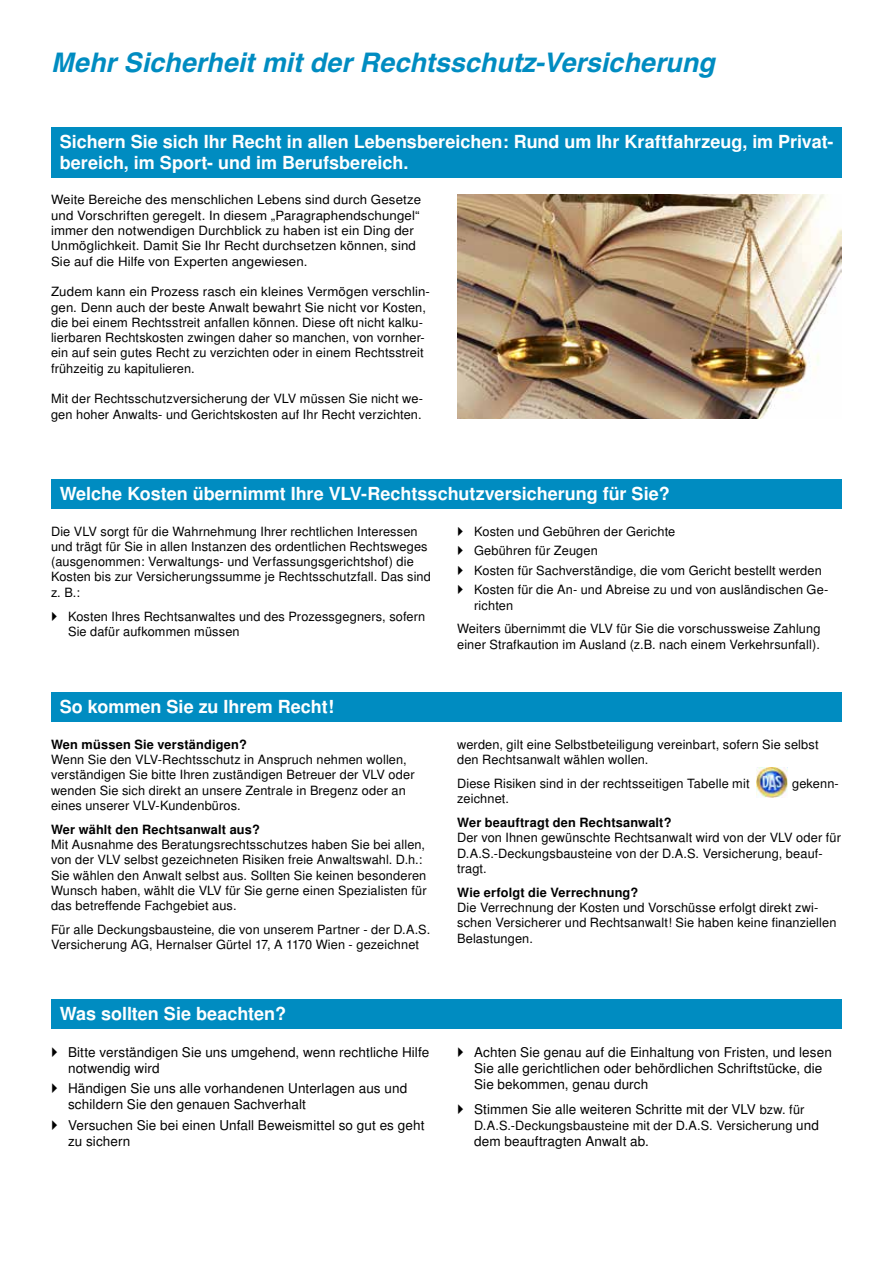
<style>
.page{position:relative;width:893px;height:1263px;background:#fff}
.page>*{position:absolute;margin:0;border:0;box-sizing:border-box;transform-origin:0 0}
.t1{font:italic 700 27px "Helvetica";color:#008cc1}
.t2{font:700 18px/21.6px "Helvetica";color:#fff}
.t3{font:13.5px/16.2px "Helvetica";letter-spacing:.01em;color:#000}
.t4{font:12.75px/15.3px "Helvetica";letter-spacing:.01em;color:#000}
.t5{font:12.75px/15.3px "Helvetica";letter-spacing:.01em;color:#000;scale:1.04 1}
.t6{font:700 12.75px "Helvetica";letter-spacing:.015em;color:#000}
.s1{font-size:12.75px}
.s2{font-size:13.5px}
</style>
<div class="page">
<img style="left:457px;top:195px;width:385px;height:224px">
<div style="left:51px;top:128px;width:791px;height:50px;background:#008cc1"></div>
<div style="left:51px;top:479px;width:791px;height:30px;background:#008cc1"></div>
<div style="left:51px;top:692px;width:791px;height:30px;background:#008cc1"></div>
<img style="left:757px;top:768px;width:30px;height:30px">
<div style="left:51px;top:999px;width:791px;height:30px;background:#008cc1"></div>
<h1 class="t1" style="left:51px;top:46px;width:665px">Mehr Sicherheit mit der Rechtsschutz-Versicherung</h1>
<h2 class="t2" style="left:60px;top:131px;width:775px">Sichern Sie sich Ihr Recht in allen Lebensbereichen: Rund um Ihr Kraftfahrzeug, im Privat&shy;bereich, im Sport- und im Berufsbereich.</h2>
<p class="t5" style="left:51px;top:193px;width:357px">Weite Bereiche des menschlichen Lebens sind durch Gesetze und Vorschriften geregelt. In diesem „Paragraphendschungel“ immer den notwendigen Durchblick zu haben ist ein Ding der Unmöglichkeit. Damit Sie Ihr Recht durchsetzen können, sind Sie auf die Hilfe von Experten angewiesen.</p>
<p class="t5" style="left:51px;top:284px;width:366px">Zudem kann ein Prozess rasch ein kleines Vermögen verschlin&shy;gen. Denn auch der beste Anwalt bewahrt Sie nicht vor Kosten, die bei einem Rechtsstreit anfallen können. Diese oft nicht kalku&shy;lierbaren Rechtskosten zwingen daher so manchen, von vornher&shy;ein auf sein gutes Recht zu verzichten oder in einem Rechtsstreit frühzeitig zu kapitulieren.</p>
<p class="t4" style="left:51px;top:392px;width:373px">Mit der Rechtsschutzversicherung der VLV müssen Sie nicht we&shy;gen hoher Anwalts- und Gerichtskosten auf Ihr Recht verzichten.</p>
<h2 class="t2" style="left:60px;top:483px;width:611px">Welche Kosten übernimmt Ihre VLV-Rechtsschutzversicherung für Sie?</h2>
<p class="t4" style="left:51px;top:524px;width:381px">Die VLV sorgt für die Wahrnehmung Ihrer rechtlichen Interessen und trägt für Sie in allen Instanzen des ordentlichen Rechtsweges (ausgenommen: Verwaltungs- und Verfassungsgerichtshof) die Kosten bis zur Versicherungssumme je Rechtsschutzfall. Das sind z. B.:</p>
<p class="t4" style="left:68px;top:609px;width:359px">Kosten Ihres Rechtsanwaltes und des Prozessgegners, sofern<br>Sie dafür aufkommen müssen</p>
<p class="t4" style="left:474px;top:522px;width:356px;line-height:19.5px">Kosten und Gebühren der Gerichte<br>Gebühren für Zeugen<br>Kosten für Sachverständige, die vom Gericht bestellt werden Kosten für die An- und Abreise zu und von ausländischen Ge-</p>
<p class="t4" style="left:457px;top:594px;width:365px;line-height:23.9px;text-indent:17px">richten<br>Weiters übernimmt die VLV für Sie die vorschussweise Zahlung</p>
<p class="t4" style="left:457px;top:637px;width:364px">einer Strafkaution im Ausland (z.B. nach einem Verkehrsunfall).</p>
<h2 class="t2" style="left:60px;top:696px;width:276px">So kommen Sie zu Ihrem Recht!</h2>
<p class="t6" style="left:51px;top:737px;width:197px">Wen müssen Sie verständigen?</p>
<p class="t4" style="left:51px;top:752px;width:365px">Wenn Sie den VLV-Rechtsschutz in Anspruch nehmen wollen, verständigen Sie bitte Ihren zuständigen Betreuer der VLV oder wenden Sie sich direkt an unsere Zentrale in Bregenz oder an eines unserer VLV-Kundenbüros.</p>
<p class="t6" style="left:51px;top:822px;width:210px">Wer wählt den Rechtsanwalt aus?</p>
<p class="t4" style="left:51px;top:837px;width:377px">Mit Ausnahme des Beratungsrechtsschutzes haben Sie bei allen, von der VLV selbst gezeichneten Risiken freie Anwaltswahl. D.h.:<br>Sie wählen den Anwalt selbst aus. Sollten Sie keinen besonderen Wunsch haben, wählt die VLV für Sie gerne einen Spezialisten für das betreffende Fachgebiet aus.</p>
<p class="t4" style="left:51px;top:922px;width:381px">Für alle Deckungsbausteine, die von unserem Partner - der D.A.S.<br>Versicherung AG, Hernalser Gürtel 17, A 1170 Wien - gezeichnet</p>
<h2 class="t2" style="left:60px;top:1003px;width:228px">Was sollten Sie beachten?</h2>
<p class="t3" style="left:68px;top:1044px;width:363px">Bitte verständigen Sie uns umgehend, wenn rechtliche Hilfe notwendig wird</p>
<p class="t3" style="left:68px;top:1081px;width:341px">Händigen Sie uns alle vorhandenen Unterlagen aus und schildern Sie den genauen Sachverhalt</p>
<p class="t3" style="left:68px;top:1117px;width:358px">Versuchen Sie bei einen Unfall Beweismittel so gut es geht zu sichern</p>
<p class="t4" style="left:457px;top:737px;width:363px">werden, gilt eine Selbstbeteiligung vereinbart, sofern Sie selbst den Rechtsanwalt wählen wollen.</p>
<p class="t4" style="left:457px;top:776px;width:294px">Diese Risiken sind in der rechtsseitigen Tabelle mit</p>
<p class="t4" style="left:792px;top:776px;width:48px">gekenn-</p>
<p class="t4" style="left:457px;top:791px;width:53px">zeichnet.</p>
<p class="t6" style="left:457px;top:815px;width:216px">Wer beauftragt den Rechtsanwalt?</p>
<p class="t4" style="left:457px;top:830px;width:385px">Der von Ihnen gewünschte Rechtsanwalt wird von der VLV oder für<br>D.A.S.-Deckungsbausteine von der D.A.S. Versicherung, beauf&shy;tragt.</p>
<p class="t6" style="left:457px;top:885px;width:183px">Wie erfolgt die Verrechnung?</p>
<p class="t4" style="left:457px;top:900px;width:381px">Die Verrechnung der Kosten und Vorschüsse erfolgt direkt zwi&shy;schen Versicherer und Rechtsanwalt! Sie haben keine finanziellen<br>Belastungen.</p>
<p class="t3" style="left:474px;top:1044px;width:359px">Achten Sie genau auf die Einhaltung von Fristen, und lesen<br>Sie alle gerichtlichen oder behördlichen Schriftstücke, die<br>Sie bekommen, genau durch</p>
<p class="t3" style="left:474px;top:1101px;width:332px">Stimmen Sie alle weiteren Schritte mit der VLV <span class="s1">bzw. für</span></p>
<p class="t4" style="left:474px;top:1118px;width:346px">D.A.S.-Deckungsbausteine mit der D.A.S. Versicherung <span class="s2">und</span></p>
<p class="t3" style="left:474px;top:1133px;width:176px">dem beauftragten Anwalt ab.</p>
</div>
